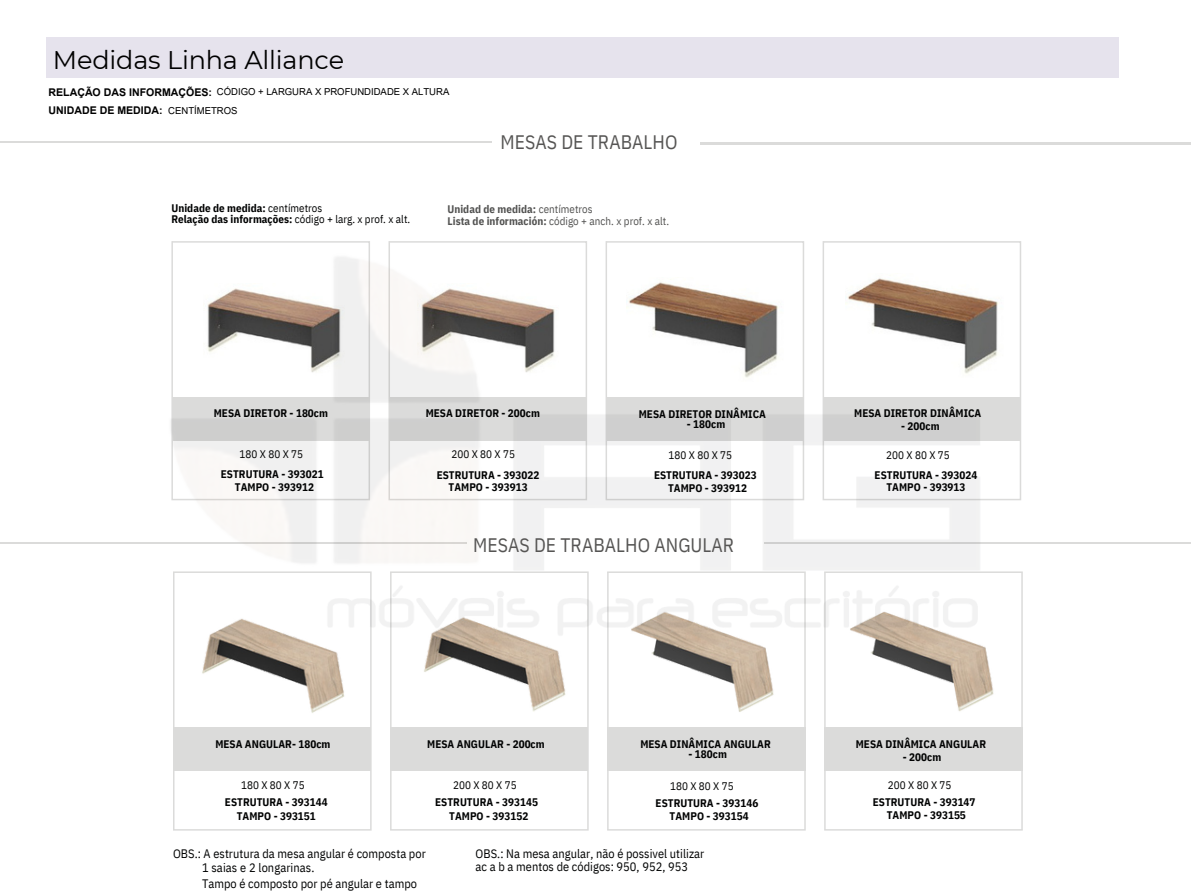
<style>
.page{position:relative;width:1192px;height:893px;background:#fff}
.page>*{position:absolute;margin:0;border:0;box-sizing:border-box;transform-origin:0 0}
.t1{font:25.5px "Montserrat";letter-spacing:-.005em;color:#000}
.t2{font:19.5px "IBM Plex Sans Cond";letter-spacing:.005em;color:#565554}
.t3{font:700 14.85px "Utsaah";color:#000}
.t4{font:13.35px "Utsaah";color:#000}
.t5{font:12.3px/15.8px "IBM Plex Sans Cond";letter-spacing:.005em;color:#010202}
.t6{font:700 10.95px/12.3px "IBM Plex Sans Cond";letter-spacing:.005em;color:#010202;text-align:center}
.t7{font:10.95px "IBM Plex Sans Cond";letter-spacing:.11em;color:#010202}
.t8{font:700 10.95px/12.3px "IBM Plex Sans Cond";letter-spacing:.005em;color:#535352}
.s1{font-weight:700;font-size:14.85px}
.s2{font-weight:400}
</style>
<div class="page">
<svg style="left:173px;top:650px;width:198px;height:180px"></svg>
<hr style="left:0;top:141px;width:491px;height:2px;background:#dbdbda">
<hr style="left:0;top:542px;width:466px;height:1px;background:#dbdbda">
<svg style="left:390px;top:650px;width:198px;height:180px"></svg>
<svg style="left:607px;top:650px;width:198px;height:180px"></svg>
<svg style="left:824px;top:650px;width:198px;height:180px"></svg>
<hr style="left:700px;top:142px;width:491px;height:2px;background:#dbdbda">
<hr style="left:764px;top:542px;width:427px;height:1px;background:#dbdbda">
<div style="left:46px;top:37px;width:1072px;height:40px;background:#e6e3ed"></div>
<img style="left:156px;top:243px;width:879px;height:407px">
<h5 class="t1" style="left:53px;top:44px;width:293px">Medidas Linha Alliance</h5>
<h5 class="t4" style="left:48px;top:85px;width:402px"><span class="s1">RELAÇÃO DAS INFORMAÇÕES:</span> CÓDIGO + LARGURA X PROFUNDIDADE X ALTURA</h5>
<h6 class="t3" style="left:48px;top:103px;width:116px">UNIDADE DE MEDIDA:</h6>
<h5 class="t4" style="left:168px;top:104px;width:71px">CENTÍMETROS</h5>
<p class="t2" style="left:500px;top:129px;width:178px">MESAS DE TRABALHO</p>
<h6 class="t6" style="left:171px;top:202px;width:240px;line-height:11.2px;text-align:left">Unidade de medida: <span class="s2">centímetros<br></span>Relação das informações: <span class="s2">código + larg. x prof. x alt.</span></h6>
<h6 class="t8" style="left:447px;top:203px;width:223px">Unidad de medida: <span class="s2">centímetros<br></span>Lista de información: <span class="s2">código + anch. x prof. x alt.</span></h6>
<p class="t6" style="left:214px;top:407px;width:116px">MESA DIRETOR - 180cm</p>
<h6 class="t6" style="left:425px;top:407px;width:116px">MESA DIRETOR - 200cm</h6>
<p class="t6" style="left:638px;top:407px;width:129px">MESA DIRETOR DINÂMICA</p>
<p class="t6" style="left:687px;top:417px;width:40px">- 180cm</p>
<p class="t7" style="left:239px;top:447px;width:65px">180X80X75</p>
<p class="t6" style="left:221px;top:468px;width:104px">ESTRUTURA - 393021</p>
<p class="t6" style="left:235px;top:481px;width:81px">TAMPO - 393912</p>
<h6 class="t7" style="left:451px;top:447px;width:65px">200X80X75</h6>
<p class="t6" style="left:436px;top:468px;width:104px">ESTRUTURA - 393022<br>TAMPO - 393913</p>
<h6 class="t7" style="left:668px;top:448px;width:65px">180X80X75</h6>
<h2 class="t6" style="left:654px;top:468px;width:104px">ESTRUTURA - 393023</h2>
<h6 class="t6" style="left:668px;top:482px;width:81px">TAMPO - 393912</h6>
<h6 class="t2" style="left:473px;top:531px;width:262px">MESAS DE TRABALHO ANGULAR</h6>
<p class="t6" style="left:215px;top:737px;width:117px">MESA ANGULAR- 180cm</p>
<p class="t7" style="left:241px;top:777px;width:65px">180X80X75</p>
<p class="t6" style="left:225px;top:795px;width:104px;line-height:13.5px">ESTRUTURA - 393144<br>TAMPO - 393151</p>
<p class="t6" style="left:427px;top:737px;width:119px">MESA ANGULAR - 200cm</p>
<h6 class="t7" style="left:453px;top:777px;width:65px">200X80X75</h6>
<p class="t6" style="left:435px;top:795px;width:104px">ESTRUTURA - 393145</p>
<p class="t6" style="left:449px;top:809px;width:81px">TAMPO - 393152</p>
<p class="t6" style="left:640px;top:737px;width:132px">MESA DINÂMICA ANGULAR</p>
<p class="t6" style="left:688px;top:747px;width:40px">- 180cm</p>
<p class="t7" style="left:670px;top:778px;width:65px">180X80X75</p>
<p class="t6" style="left:655px;top:796px;width:104px">ESTRUTURA - 393146</p>
<h6 class="t6" style="left:669px;top:809px;width:81px">TAMPO - 393154</h6>
<p class="t5" style="left:173px;top:845px;width:254px">OBS.: A estrutura da mesa angular é composta por</p>
<p class="t5" style="left:202px;top:859px;width:216px">1 saias e 2 longarinas.<br>Tampo é composto por pé angular e tampo</p>
<h6 class="t5" style="left:475px;top:846px;width:230px;line-height:13.5px">OBS.: Na mesa angular, não é possivel utilizar ac a b a mentos de códigos: 950, 952, 953</h6>
<p class="t6" style="left:854px;top:407px;width:129px">MESA DIRETOR DINÂMICA</p>
<p class="t6" style="left:901px;top:420px;width:40px">- 200cm</p>
<h6 class="t7" style="left:886px;top:447px;width:65px">200X80X75</h6>
<p class="t6" style="left:874px;top:468px;width:104px">ESTRUTURA - 393024<br>TAMPO - 393913</p>
<p class="t6" style="left:855px;top:737px;width:132px">MESA DINÂMICA ANGULAR</p>
<h6 class="t6" style="left:902px;top:750px;width:40px">- 200cm</h6>
<h6 class="t7" style="left:887px;top:777px;width:65px">200X80X75</h6>
<h6 class="t6" style="left:872px;top:795px;width:104px">ESTRUTURA - 393147</h6>
<p class="t6" style="left:886px;top:808px;width:81px">TAMPO - 393155</p>
</div>
